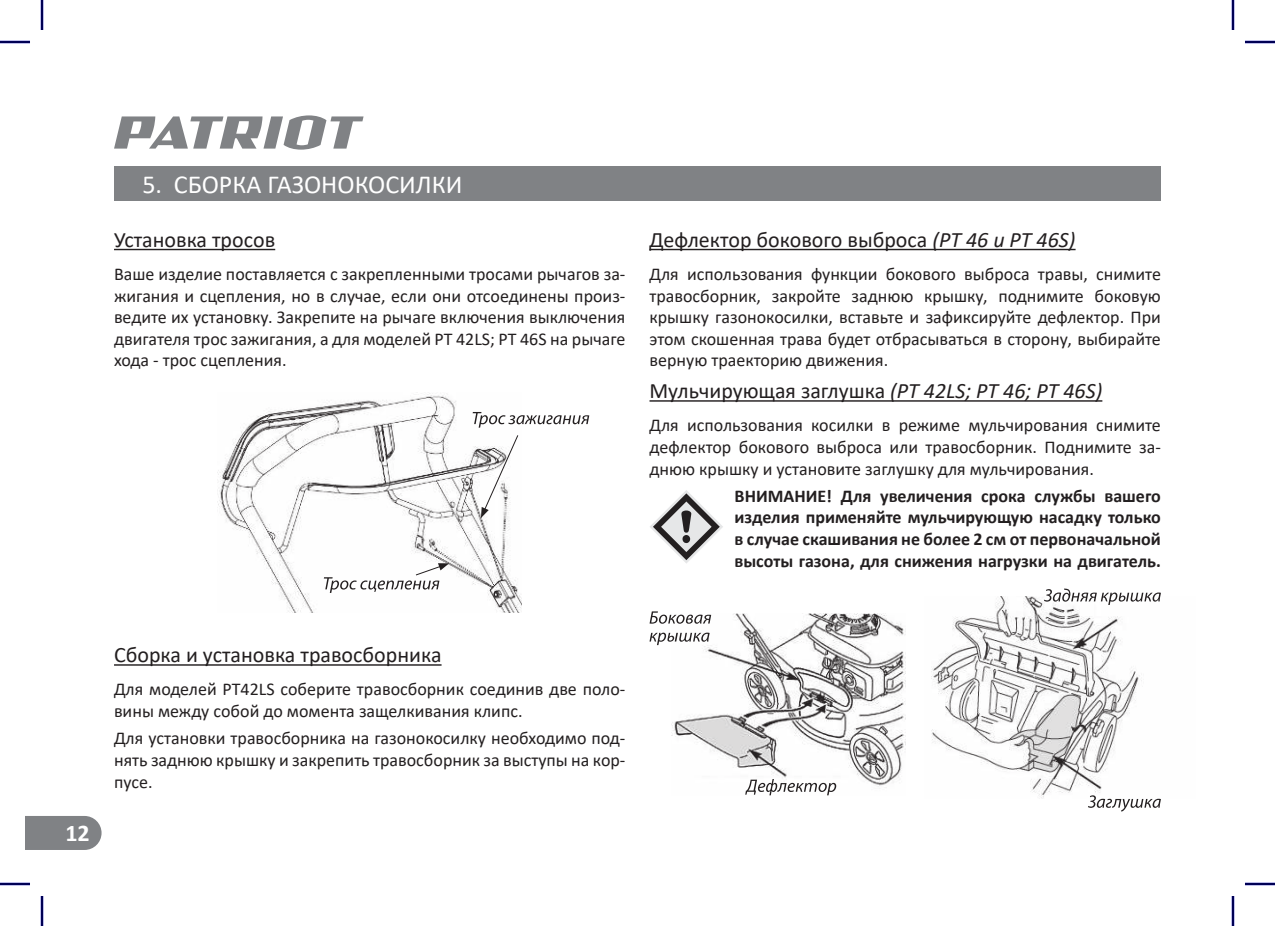
<style>
.page{position:relative;width:1275px;height:926px;background:#fff}
.page>*{position:absolute;margin:0;border:0;box-sizing:border-box;transform-origin:0 0}
.t1{font:26px "Calibri";color:#fff}
.t2{font:700 24px "Calibri";color:#fff}
.t3{font:22px "Calibri";color:#231f20}
.t4{font:18px/21.6px "Calibri";color:#231f20;text-align:justify}
.t5{font:700 18px/21.6px "Calibri";color:#231f20;text-align:justify}
.s1{font-style:italic}
</style>
<div class="page">
<svg style="left:114px;top:115px;width:249px;height:35px"></svg>
<div style="left:114px;top:166px;width:1047px;height:34px;background:#808285"></div>
<div style="left:25px;top:816px;width:77px;height:34px;background:#808285"></div>
<hr style="left:114px;top:249px;width:161px;height:1px;background:#231f20">
<hr style="left:114px;top:664px;width:327px;height:2px;background:#231f20">
<hr style="left:649px;top:249px;width:426px;height:1px;background:#231f20">
<hr style="left:649px;top:400px;width:453px;height:2px;background:#231f20">
<img style="left:217px;top:393px;width:305px;height:220px">
<svg style="left:481px;top:434px;width:38px;height:84px"></svg>
<img style="left:671px;top:614px;width:234px;height:174px">
<img style="left:931px;top:597px;width:211px;height:201px">
<svg style="left:650px;top:490px;width:73px;height:73px"></svg>
<svg style="left:1088px;top:795px;width:73px;height:17px"></svg>
<svg style="left:1044px;top:588px;width:117px;height:17px"></svg>
<svg style="left:745px;top:779px;width:91px;height:16px"></svg>
<svg style="left:649px;top:633px;width:60px;height:12px"></svg>
<svg style="left:649px;top:611px;width:62px;height:13px"></svg>
<svg style="left:472px;top:412px;width:117px;height:16px"></svg>
<svg style="left:324px;top:563px;width:125px;height:30px"></svg>
<hr style="left:0;top:41px;width:30px;height:2px;background:#00a">
<hr style="left:1245px;top:41px;width:30px;height:2px;background:#00a">
<hr style="left:0;top:883px;width:30px;height:2px;background:#00a">
<hr style="left:1245px;top:883px;width:30px;height:2px;background:#00a">
<hr style="left:41px;top:0;width:2px;height:30px;background:#00a">
<hr style="left:41px;top:896px;width:2px;height:30px;background:#00a">
<hr style="left:1231px;top:0;width:3px;height:30px;background:#00a">
<hr style="left:1231px;top:896px;width:3px;height:30px;background:#00a">
<hr style="left:0;top:42px;width:30px;height:1px;background:#000">
<hr style="left:1245px;top:42px;width:30px;height:1px;background:#000">
<hr style="left:0;top:884px;width:30px;height:1px;background:#000">
<hr style="left:1245px;top:884px;width:30px;height:1px;background:#000">
<hr style="left:42px;top:0;width:1px;height:30px;background:#000">
<hr style="left:42px;top:896px;width:1px;height:30px;background:#000">
<hr style="left:1232px;top:0;width:1px;height:30px;background:#000">
<hr style="left:1232px;top:896px;width:1px;height:30px;background:#000">
<h1 class="t1" style="left:142px;top:166px;width:322px">5. СБОРКА ГАЗОНОКОСИЛКИ</h1>
<p class="t3" style="left:114px;top:224px;width:163px">Установка тросов</p>
<p class="t4" style="left:114px;top:263px;width:513px">Ваше изделие поставляется с закрепленными тросами рычагов за&shy;жигания и сцепления, но в случае, если они отсоединены произ&shy;ведите их установку. Закрепите на рычаге включения выключения двигателя трос зажигания, а для моделей PT 42LS; PT 46S на рычаге хода - трос сцепления.</p>
<p class="t3" style="left:649px;top:224px;width:427px">Дефлектор бокового выброса <span class="s1">(PT 46 и PT 46S)</span></p>
<p class="t4" style="left:649px;top:263px;width:513px">Для использования функции бокового выброса травы, снимите травосборник, закройте заднюю крышку, поднимите боковую крышку газонокосилки, вставьте и зафиксируйте дефлектор. При этом скошенная трава будет отбрасываться в сторону, выбирайте верную траекторию движения.</p>
<p class="t3" style="left:649px;top:376px;width:454px">Мульчирующая заглушка <span class="s1">(PT 42LS; PT 46; PT 46S)</span></p>
<p class="t4" style="left:649px;top:414px;width:513px">Для использования косилки в режиме мульчирования снимите дефлектор бокового выброса или травосборник. Поднимите за&shy;днюю крышку и установите заглушку для мульчирования.</p>
<p class="t5" style="left:734px;top:485px;width:428px">ВНИМАНИЕ! Для увеличения срока службы вашего изделия применяйте мульчирующую насадку только в случае скашивания не более 2 см от первоначальной высоты газона, для снижения нагрузки на двигатель.</p>
<h2 class="t2" style="left:65px;top:825px;width:26px">12</h2>
<p class="t3" style="left:114px;top:640px;width:329px">Сборка и установка травосборника</p>
<p class="t4" style="left:114px;top:678px;width:513px">Для моделей PT42LS соберите травосборник соединив две поло&shy;вины между собой до момента защелкивания клипс.</p>
<p class="t4" style="left:114px;top:727px;width:513px">Для установки травосборника на газонокосилку необходимо под&shy;нять заднюю крышку и закрепить травосборник за выступы на кор&shy;пусе.</p>
</div>
